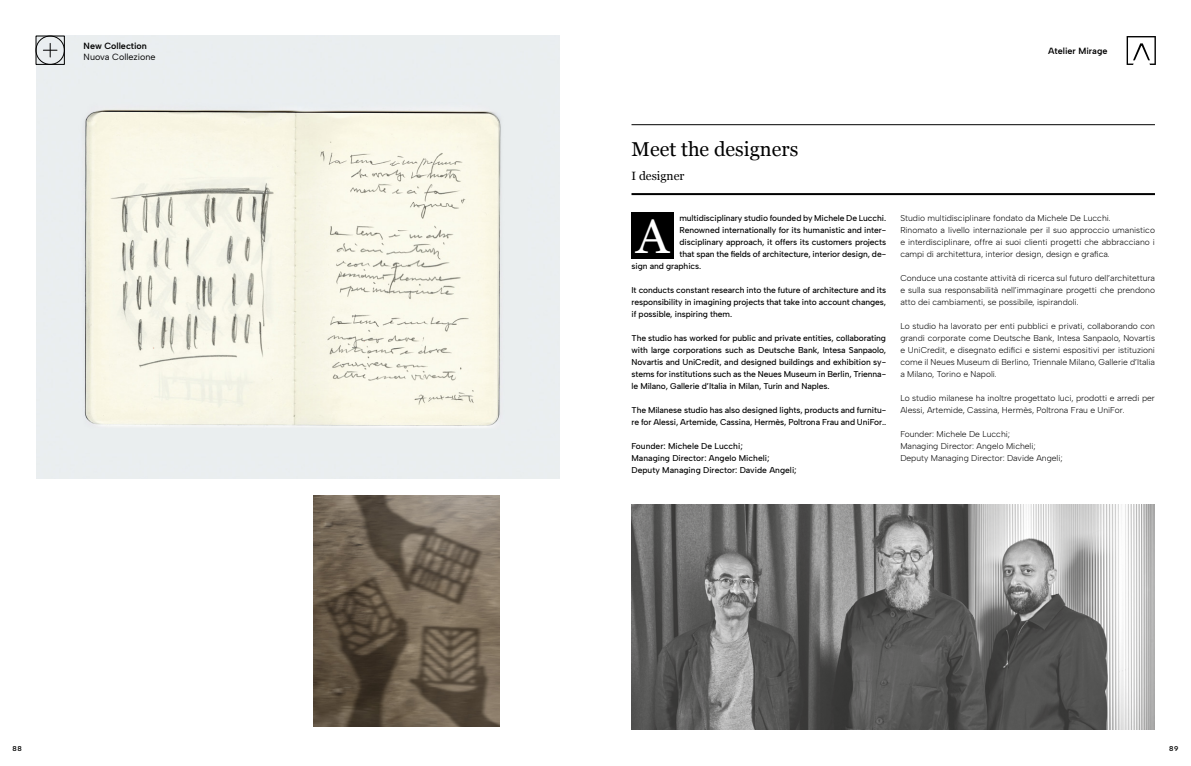
<style>
.page{position:relative;width:1191px;height:766px;background:#fff}
.page>*{position:absolute;margin:0;border:0;box-sizing:border-box;transform-origin:0 0}
.t1{font:49px "Georgia";color:#fff}
.t2{font:20px "Georgia";color:#000}
.t3{font:12px "Georgia";color:#000}
.t4{font:600 9px "Albert Sans";color:#000}
.t5{font:9px "Albert Sans";color:#000}
.t6{font:500 8.5px/12px "Albert Sans";letter-spacing:-.01em;color:#000;text-align:justify}
.t7{font:8.5px/12px "Albert Sans";color:#000;text-align:justify}
.t8{font:600 7px "Albert Sans";color:#000}
</style>
<div class="page">
<hr style="left:631px;top:124px;width:524px;height:1px;background:#000">
<hr style="left:631px;top:193px;width:524px;height:2px;background:#000">
<div style="left:631px;top:212px;width:43px;height:46px;background:#000"></div>
<img style="left:631px;top:505px;width:524px;height:224px">
<img style="left:36px;top:35px;width:523px;height:443px">
<img style="left:314px;top:495px;width:185px;height:231px">
<div style="left:36px;top:36px;width:29px;height:29px;border:1px solid #000"></div>
<svg style="left:1126px;top:36px;width:29px;height:29px"></svg>
<div style="left:36px;top:36px;width:29px;height:29px;border:1px solid #000;border-radius:50%"></div>
<svg style="left:43px;top:43px;width:14px;height:14px"></svg>
<p class="t4" style="left:84px;top:40px;width:65px">New Collection</p>
<p class="t5" style="left:84px;top:51px;width:74px">Nuova Collezione</p>
<p class="t4" style="left:1048px;top:46px;width:61px">Atelier Mirage</p>
<p class="t2" style="left:631px;top:135px;width:168px">Meet the designers</p>
<p class="t3" style="left:631px;top:167px;width:54px">I designer</p>
<p class="t6" style="left:679px;top:212px;width:208px">multidisciplinary studio founded by Michele De Lucchi.</p>
<p class="t6" style="left:679px;top:224px;width:208px">Renowned internationally for its humanistic and inter-</p>
<p class="t6" style="left:679px;top:236px;width:208px">disciplinary approach, it offers its customers projects</p>
<p class="t6" style="left:679px;top:248px;width:208px">that span the fields of architecture, interior design, de-</p>
<p class="t6" style="left:631px;top:260px;width:71px">sign and graphics.</p>
<p class="t6" style="left:631px;top:284px;width:256px">It conducts constant research into the future of architecture and its responsibility in imagining projects that take into account changes, if possible, inspiring them.</p>
<p class="t6" style="left:631px;top:332px;width:256px">The studio has worked for public and private entities, collaborating with large corporations such as Deutsche Bank, Intesa Sanpaolo, Novartis and UniCredit, and designed buildings and exhibition sy&shy;stems for institutions such as the Neues Museum in Berlin, Trienna&shy;le Milano, Gallerie d’Italia in Milan, Turin and Naples.</p>
<p class="t6" style="left:631px;top:404px;width:256px">The Milanese studio has also designed lights, products and furnitu&shy;re for Alessi, Artemide, Cassina, Hermès, Poltrona Frau and UniFor..</p>
<p class="t6" style="left:631px;top:440px;width:113px">Founder: Michele De Lucchi;</p>
<p class="t6" style="left:631px;top:452px;width:140px">Managing Director: Angelo Micheli;</p>
<p class="t6" style="left:631px;top:464px;width:167px">Deputy Managing Director: Davide Angeli;</p>
<p class="t1" style="left:636px;top:200px;width:34px">A</p>
<p class="t7" style="left:900px;top:212px;width:212px">Studio multidisciplinare fondato da Michele De Lucchi.</p>
<p class="t7" style="left:900px;top:224px;width:256px">Rinomato a livello internazionale per il suo approccio umanistico e interdisciplinare, offre ai suoi clienti progetti che abbracciano i campi di architettura, interior design, design e grafica.</p>
<p class="t7" style="left:900px;top:272px;width:256px">Conduce una costante attività di ricerca sul futuro dell’architettura e sulla sua responsabilità nell’immaginare progetti che prendono atto dei cambiamenti, se possibile, ispirandoli.</p>
<p class="t7" style="left:900px;top:320px;width:256px">Lo studio ha lavorato per enti pubblici e privati, collaborando con grandi corporate come Deutsche Bank, Intesa Sanpaolo, Novartis e UniCredit, e disegnato edifici e sistemi espositivi per istituzioni come il Neues Museum di Berlino, Triennale Milano, Gallerie d’Italia a Milano, Torino e Napoli.</p>
<p class="t7" style="left:900px;top:392px;width:256px">Lo studio milanese ha inoltre progettato luci, prodotti e arredi per<br>Alessi, Artemide, Cassina, Hermès, Poltrona Frau e UniFor.</p>
<p class="t7" style="left:900px;top:428px;width:111px">Founder: Michele De Lucchi;</p>
<p class="t7" style="left:900px;top:440px;width:137px">Managing Director: Angelo Micheli;</p>
<p class="t7" style="left:900px;top:452px;width:164px">Deputy Managing Director: Davide Angeli;</p>
<p class="t8" style="left:12px;top:744px;width:11px">88</p>
<p class="t8" style="left:1169px;top:744px;width:11px">89</p>
</div>
